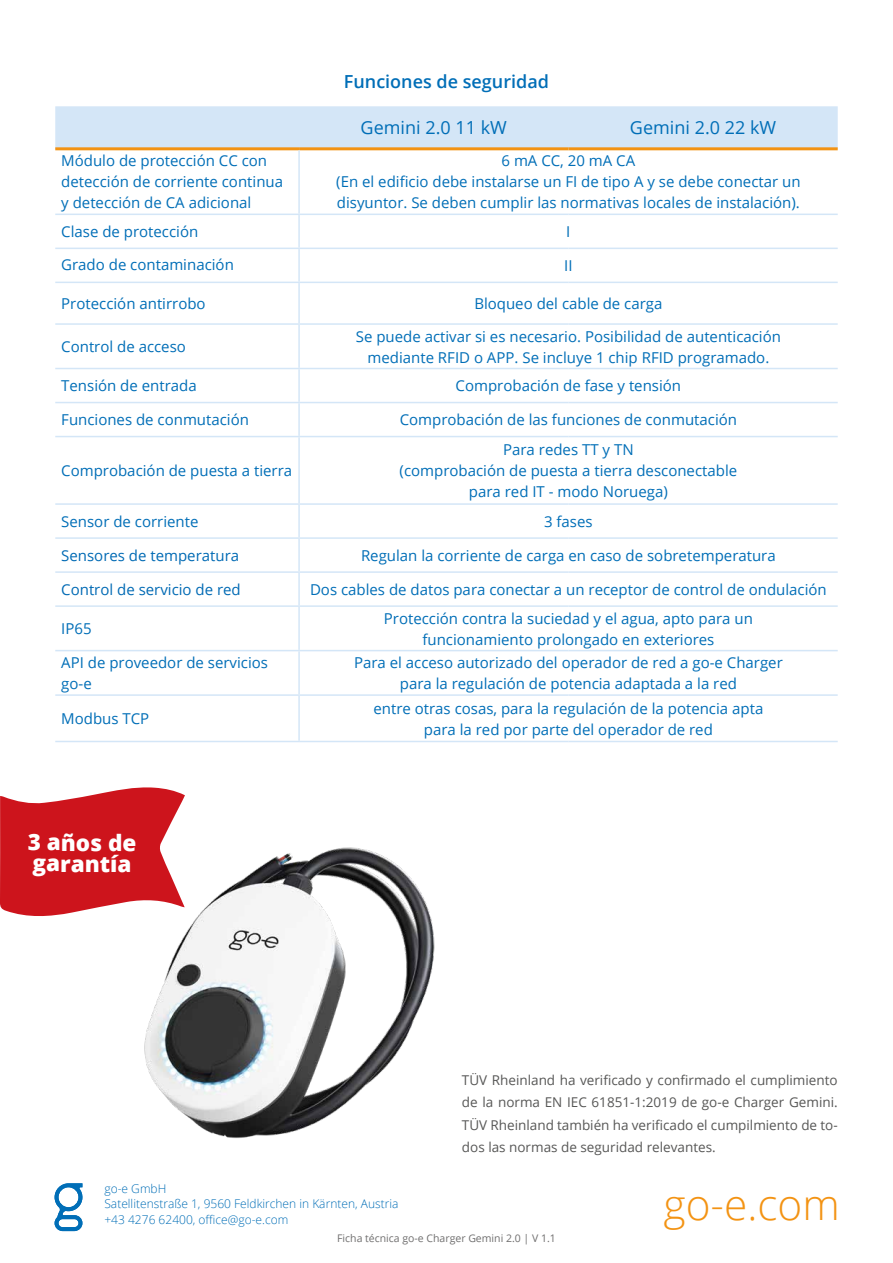
<style>
.page{position:relative;width:893px;height:1263px;background:#fff}
.page>*{position:absolute;margin:0;border:0;box-sizing:border-box;transform-origin:0 0}
.t1{font:300 42.3px "Open Sans";color:#f39313}
.t2{font:800 22.5px/21px "Open Sans";letter-spacing:-.005em;color:#fff}
.t3{font:18px "Open Sans";color:#006eb7}
.t4{font:600 18px "Open Sans";color:#006eb7}
.t5{font:15px/21px "Open Sans";color:#006eb7;text-align:center}
.t6{font:15px "Open Sans";color:#006ab4}
.t7{font:13.5px/22.5px "Open Sans";color:#575756;text-align:justify}
.t8{font:300 12px/15.6px "Open Sans";color:#006eb7}
.t9{font:10.5px "Open Sans";color:#706f6f}
</style>
<div class="page">
<div style="left:55px;top:106px;width:783px;height:41px;background:#d4e6f7"></div>
<hr style="left:55px;top:214px;width:244px;height:1px;background:#d4e6f7">
<hr style="left:299px;top:214px;width:269px;height:1px;background:#d4e6f7">
<hr style="left:568px;top:214px;width:270px;height:1px;background:#d4e6f7">
<hr style="left:55px;top:248px;width:244px;height:1px;background:#d4e6f7">
<hr style="left:299px;top:248px;width:269px;height:1px;background:#d4e6f7">
<hr style="left:568px;top:248px;width:270px;height:1px;background:#d4e6f7">
<hr style="left:55px;top:282px;width:244px;height:1px;background:#d4e6f7">
<hr style="left:299px;top:282px;width:269px;height:1px;background:#d4e6f7">
<hr style="left:568px;top:282px;width:270px;height:1px;background:#d4e6f7">
<hr style="left:55px;top:323px;width:244px;height:2px;background:#d4e6f7">
<hr style="left:299px;top:323px;width:269px;height:2px;background:#d4e6f7">
<hr style="left:568px;top:323px;width:270px;height:2px;background:#d4e6f7">
<hr style="left:55px;top:368px;width:244px;height:1px;background:#d4e6f7">
<hr style="left:299px;top:368px;width:269px;height:1px;background:#d4e6f7">
<hr style="left:568px;top:368px;width:270px;height:1px;background:#d4e6f7">
<hr style="left:55px;top:402px;width:244px;height:1px;background:#d4e6f7">
<hr style="left:299px;top:402px;width:269px;height:1px;background:#d4e6f7">
<hr style="left:568px;top:402px;width:270px;height:1px;background:#d4e6f7">
<hr style="left:55px;top:436px;width:244px;height:1px;background:#d4e6f7">
<hr style="left:299px;top:436px;width:269px;height:1px;background:#d4e6f7">
<hr style="left:568px;top:436px;width:270px;height:1px;background:#d4e6f7">
<hr style="left:55px;top:503px;width:244px;height:2px;background:#d4e6f7">
<hr style="left:299px;top:503px;width:269px;height:2px;background:#d4e6f7">
<hr style="left:568px;top:503px;width:270px;height:2px;background:#d4e6f7">
<hr style="left:55px;top:537px;width:244px;height:2px;background:#d4e6f7">
<hr style="left:299px;top:537px;width:269px;height:2px;background:#d4e6f7">
<hr style="left:568px;top:537px;width:270px;height:2px;background:#d4e6f7">
<hr style="left:55px;top:571px;width:244px;height:2px;background:#d4e6f7">
<hr style="left:299px;top:571px;width:269px;height:2px;background:#d4e6f7">
<hr style="left:568px;top:571px;width:270px;height:2px;background:#d4e6f7">
<hr style="left:55px;top:605px;width:244px;height:2px;background:#d4e6f7">
<hr style="left:299px;top:605px;width:269px;height:2px;background:#d4e6f7">
<hr style="left:568px;top:605px;width:270px;height:2px;background:#d4e6f7">
<hr style="left:55px;top:650px;width:244px;height:1px;background:#d4e6f7">
<hr style="left:299px;top:650px;width:269px;height:1px;background:#d4e6f7">
<hr style="left:568px;top:650px;width:270px;height:1px;background:#d4e6f7">
<hr style="left:55px;top:694px;width:244px;height:2px;background:#d4e6f7">
<hr style="left:299px;top:694px;width:269px;height:2px;background:#d4e6f7">
<hr style="left:568px;top:694px;width:270px;height:2px;background:#d4e6f7">
<hr style="left:55px;top:741px;width:244px;height:1px;background:#d4e6f7">
<hr style="left:299px;top:741px;width:269px;height:1px;background:#d4e6f7">
<hr style="left:568px;top:741px;width:270px;height:1px;background:#d4e6f7">
<hr style="left:55px;top:147px;width:244px;height:3px;background:#f39313">
<hr style="left:299px;top:147px;width:269px;height:3px;background:#f39313">
<hr style="left:568px;top:147px;width:270px;height:3px;background:#f39313">
<hr style="left:298px;top:150px;width:2px;height:64px;background:#d4e6f7">
<hr style="left:298px;top:215px;width:2px;height:33px;background:#d4e6f7">
<hr style="left:298px;top:249px;width:2px;height:33px;background:#d4e6f7">
<hr style="left:298px;top:283px;width:2px;height:40px;background:#d4e6f7">
<hr style="left:298px;top:325px;width:2px;height:43px;background:#d4e6f7">
<hr style="left:298px;top:369px;width:2px;height:33px;background:#d4e6f7">
<hr style="left:298px;top:403px;width:2px;height:33px;background:#d4e6f7">
<hr style="left:298px;top:437px;width:2px;height:66px;background:#d4e6f7">
<hr style="left:298px;top:505px;width:2px;height:32px;background:#d4e6f7">
<hr style="left:298px;top:539px;width:2px;height:32px;background:#d4e6f7">
<hr style="left:298px;top:573px;width:2px;height:32px;background:#d4e6f7">
<hr style="left:298px;top:607px;width:2px;height:43px;background:#d4e6f7">
<hr style="left:298px;top:651px;width:2px;height:43px;background:#d4e6f7">
<hr style="left:298px;top:696px;width:2px;height:45px;background:#d4e6f7">
<svg style="left:55px;top:1183px;width:28px;height:48px"></svg>
<img style="left:66px;top:847px;width:369px;height:353px">
<svg style="left:0;top:787px;width:185px;height:131px"></svg>
<p class="t4" style="left:344px;top:69px;width:207px">Funciones de seguridad</p>
<p class="t3" style="left:361px;top:116px;width:148px">Gemini 2.0 11 kW</p>
<p class="t3" style="left:630px;top:116px;width:148px">Gemini 2.0 22 kW</p>
<p class="t5" style="left:61px;top:150px;width:223px;text-align:left">Módulo de protección CC con detección de corriente continua y detección de CA adicional</p>
<p class="t5" style="left:336px;top:150px;width:466px">6 mA CC, 20 mA CA<br>(En el edificio debe instalarse un FI de tipo A y se debe conectar un disyuntor. Se deben cumplir las normativas locales de instalación).</p>
<p class="t5" style="left:61px;top:221px;width:139px">Clase de protección</p>
<p class="t5" style="left:566px;top:221px;width:6px">I</p>
<p class="t5" style="left:61px;top:254px;width:174px">Grado de contaminación</p>
<p class="t5" style="left:564px;top:255px;width:10px">II</p>
<p class="t5" style="left:61px;top:293px;width:146px">Protección antirrobo</p>
<p class="t5" style="left:474px;top:293px;width:190px">Bloqueo del cable de carga</p>
<p class="t5" style="left:61px;top:336px;width:126px">Control de acceso</p>
<p class="t5" style="left:356px;top:325px;width:427px">Se puede activar si es necesario. Posibilidad de autenticación mediante RFID o APP. Se incluye 1 chip RFID programado.</p>
<p class="t5" style="left:61px;top:375px;width:137px">Tensión de entrada</p>
<p class="t5" style="left:456px;top:375px;width:227px">Comprobación de fase y tensión</p>
<p class="t5" style="left:61px;top:409px;width:189px">Funciones de conmutación</p>
<p class="t5" style="left:400px;top:409px;width:339px">Comprobación de las funciones de conmutación</p>
<p class="t5" style="left:61px;top:460px;width:232px">Comprobación de puesta a tierra</p>
<p class="t5" style="left:400px;top:439px;width:339px">Para redes TT y TN<br>(comprobación de puesta a tierra desconectable para red IT - modo Noruega)</p>
<p class="t5" style="left:61px;top:510px;width:139px">Sensor de corriente</p>
<p class="t5" style="left:544px;top:510px;width:50px">3 fases</p>
<p class="t6" style="left:61px;top:545px;width:179px">Sensores de temperatura</p>
<p class="t5" style="left:361px;top:544px;width:416px">Regulan la corriente de carga en caso de sobretemperatura</p>
<p class="t6" style="left:61px;top:579px;width:181px">Control de servicio de red</p>
<p class="t5" style="left:310px;top:578px;width:518px">Dos cables de datos para conectar a un receptor de control de ondulación</p>
<p class="t5" style="left:61px;top:618px;width:32px">IP65</p>
<p class="t5" style="left:384px;top:607px;width:370px">Protección contra la suciedad y el agua, apto para un funcionamiento prolongado en exteriores</p>
<p class="t5" style="left:61px;top:652px;width:208px;text-align:left">API de proveedor de servicios go-e</p>
<p class="t5" style="left:354px;top:652px;width:430px">Para el acceso autorizado del operador de red a go-e Charger para la regulación de potencia adaptada a la red</p>
<p class="t5" style="left:61px;top:708px;width:90px">Modbus TCP</p>
<p class="t5" style="left:373px;top:697px;width:391px">entre otras cosas, para la regulación de la potencia apta para la red por parte del operador de red</p>
<h2 class="t2" style="left:28px;top:831px;width:110px">3 años de garantía</h2>
<p class="t8" style="left:104px;top:1180px;width:295px">go-e GmbH<br>Satellitenstraße 1, 9560 Feldkirchen in Kärnten, Austria +43 4276 62400, office@go-e.com</p>
<p class="t7" style="left:462px;top:1068px;width:377px">TÜV Rheinland ha verificado y confirmado el cumplimiento de la norma EN IEC 61851-1:2019 de go-e Charger Gemini.<br>TÜV Rheinland también ha verificado el cumpilmiento de to&shy;dos las normas de seguridad relevantes.</p>
<h1 class="t1" style="left:663px;top:1176px;width:178px">go-e.com</h1>
<p class="t9" style="left:337px;top:1231px;width:220px">Ficha técnica go-e Charger Gemini 2.0 | V 1.1</p>
</div>
